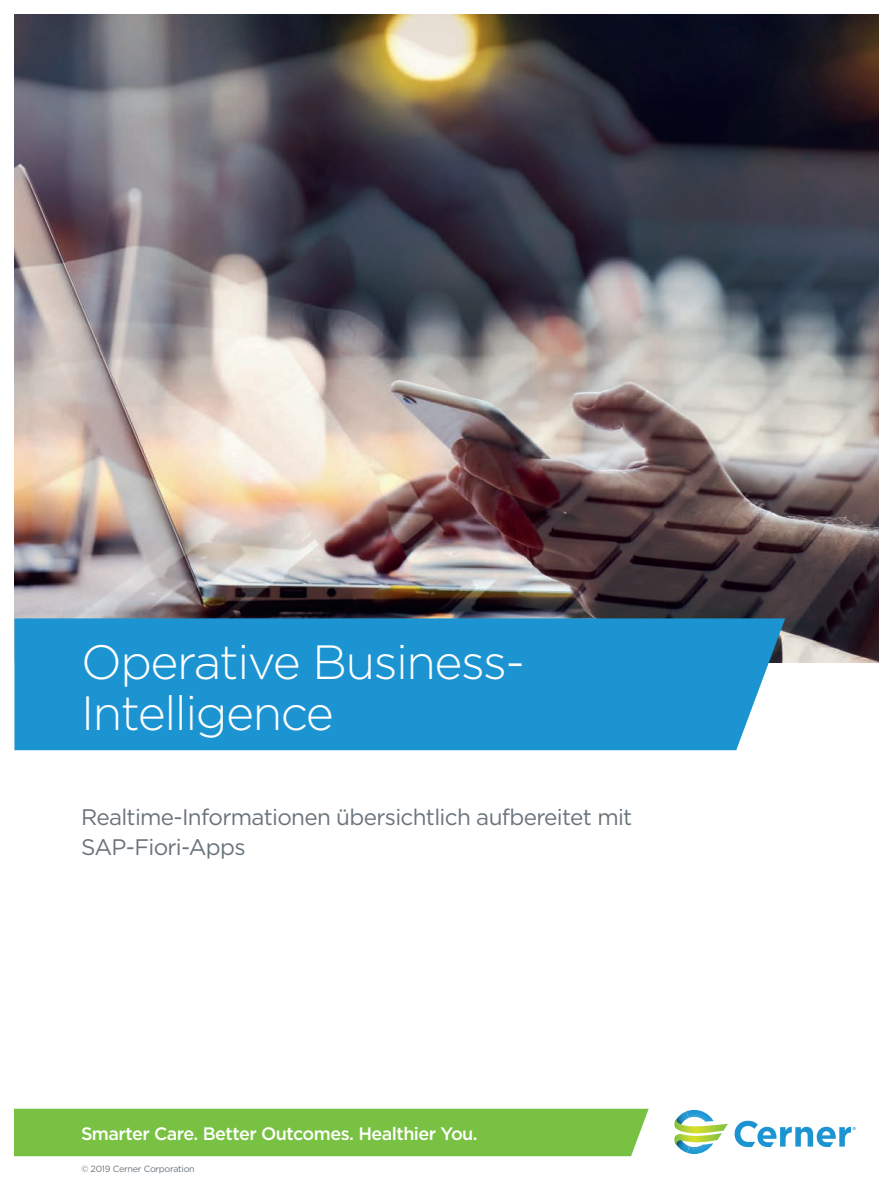
<style>
.page{position:relative;width:893px;height:1191px;background:#fff}
.page>*{position:absolute;margin:0;border:0;box-sizing:border-box;transform-origin:0 0}
.t1{font:300 48px/51px "Gotham";letter-spacing:-.03em;color:#fff}
.t2{font:22.5px/30px "Gotham";letter-spacing:-.03em;color:#6a747b}
.t3{font:500 18px "Gotham";letter-spacing:-.03em;color:#fff}
.t4{font:9px "Gotham";letter-spacing:-.03em;color:#6a747b}
</style>
<div class="page">
<svg style="left:674px;top:1110px;width:54px;height:43px"></svg>
<svg style="left:735px;top:1120px;width:121px;height:27px"></svg>
<img style="left:14px;top:14px;width:864px;height:648px">
<div style="left:14px;top:618px;width:771px;height:132px;background:#1c94d2"></div>
<div style="left:14px;top:1108px;width:635px;height:48px;background:#79c142"></div>
<h1 class="t1" style="left:81px;top:635px;width:446px">Operative Business-<br>Intelligence</h1>
<p class="t2" style="left:81px;top:802px;width:553px">Realtime-Informationen übersichtlich aufbereitet mit<br>SAP-Fiori-Apps</p>
<p class="t3" style="left:81px;top:1121px;width:398px">Smarter Care. Better Outcomes. Healthier You.</p>
<p class="t4" style="left:81px;top:1163px;width:115px">© 2019 Cerner Corporation</p>
</div>
